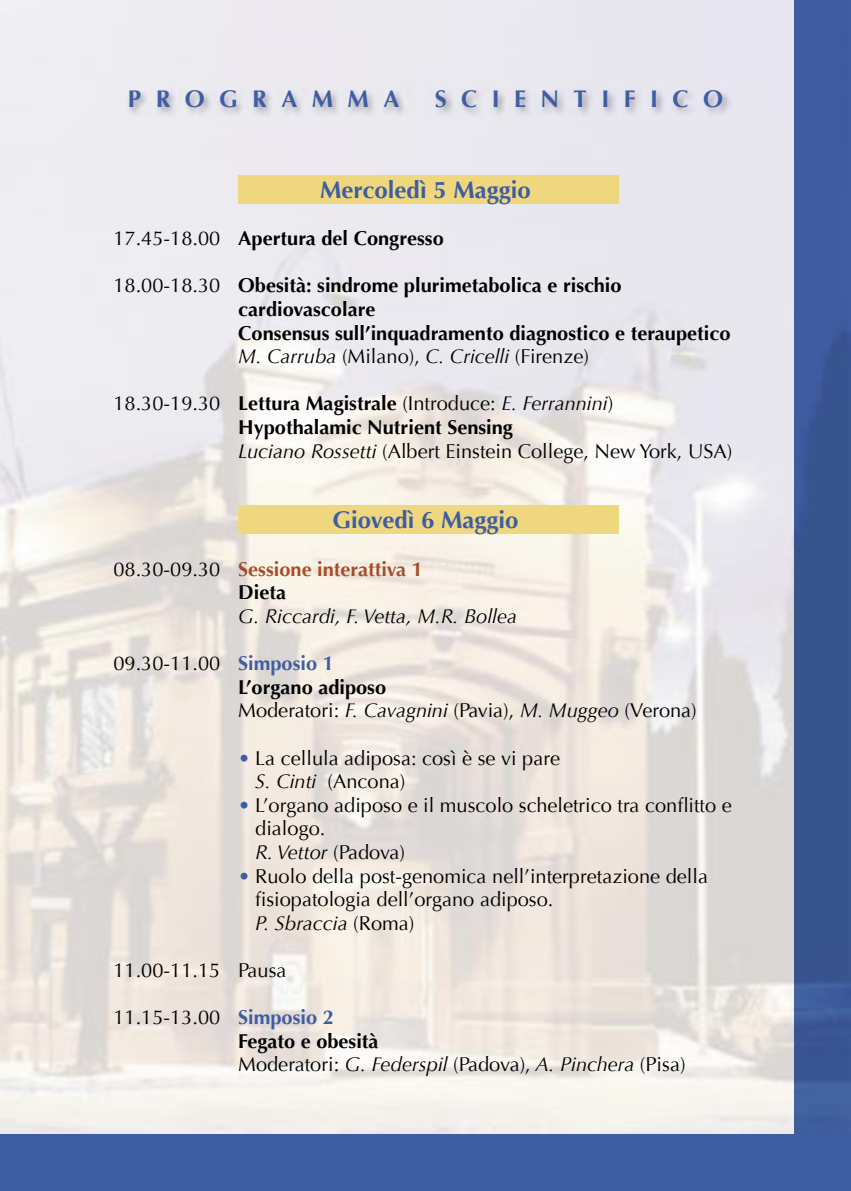
<style>
.page{position:relative;width:851px;height:1191px;background:#fff}
.page>*{position:absolute;margin:0;border:0;box-sizing:border-box;transform-origin:0 0}
.t1{font:700 24px "Optima";color:#3e5da2}
.t2{font:700 24px "Optima";letter-spacing:.6em;color:#3e5da2}
.t3{font:20px/23.6px "Optima";color:#000}
.t4{font:700 20px/23.6px "Optima";color:#000}
.t5{font:700 20px/23.6px "Optima";color:#a84c2a}
.t6{font:italic 20px "Optima";color:#000}
.s1{font-weight:400}
.s2{font-weight:400;font-style:italic}
.s3{font-weight:700}
.s4{font-style:italic}
.s5{font-weight:400;color:#000}
.s6{color:#000}
.s7{font-weight:700;color:#3e5da2}
.s8{color:#3e5da2}
</style>
<div class="page">
<img style="left:794px;top:0;width:56px;height:1134px">
<div style="left:0;top:1134px;width:850px;height:57px;background:#3e5da2"></div>
<div style="left:238px;top:175px;width:380px;height:28px;background:#eed77f"></div>
<div style="left:238px;top:506px;width:380px;height:28px;background:#eed77f"></div>
<p class="t2" style="left:128px;top:85px;width:273px">PROGRAMMA</p>
<p class="t2" style="left:435px;top:85px;width:289px">SCIENTIFICO</p>
<p class="t1" style="left:320px;top:176px;width:212px">Mercoledì 5 Maggio</p>
<p class="t4" style="left:113px;top:227px;width:332px"><span class="s1">17.45-18.00</span> Apertura del Congresso</p>
<p class="t4" style="left:238px;top:274px;width:493px;text-indent:-125px"><span class="s1">18.00-18.30</span> Obesità: sindrome plurimetabolica e rischio cardiovascolare<br>Consensus sull’inquadramento diagnostico e teraupetico <span class="s2">M. Carruba</span> <span class="s1">(Milano),</span> <span class="s2">C. Cricelli</span> <span class="s1">(Firenze)</span></p>
<p class="t3" style="left:238px;top:392px;width:495px;text-indent:-125px">18.30-19.30 <span class="s3">Lettura Magistrale</span> (Introduce: <span class="s4">E. Ferrannini</span>)<br><span class="s3">Hypothalamic Nutrient Sensing<br></span><span class="s4">Luciano Rossetti</span> (Albert Einstein College, New York, USA)</p>
<p class="t1" style="left:332px;top:506px;width:188px">Giovedì 6 Maggio</p>
<p class="t5" style="left:238px;top:557px;width:186px;text-indent:-125px"><span class="s5">08.30-09.30</span> Sessione interattiva 1<br><span class="s6">Dieta</span></p>
<p class="t6" style="left:238px;top:604px;width:280px">G. Riccardi, F. Vetta, M.R. Bollea</p>
<p class="t3" style="left:238px;top:652px;width:460px;text-indent:-125px">09.30-11.00 <span class="s7">Simposio 1<br></span><span class="s3">L’organo adiposo<br></span>Moderatori: <span class="s4">F. Cavagnini</span> (Pavia), <span class="s4">M. Muggeo</span> (Verona)</p>
<p class="t3" style="left:255px;top:746px;width:306px;text-indent:-17px"><span class="s8">•</span> La cellula adiposa: così è se vi pare<br><span class="s4">S. Cinti</span> (Ancona)</p>
<p class="t3" style="left:255px;top:793px;width:478px;text-indent:-17px"><span class="s8">•</span> L’organo adiposo e il muscolo scheletrico tra conflitto e dialogo.<br><span class="s4">R. Vettor</span> (Padova)</p>
<p class="t3" style="left:255px;top:864px;width:454px;text-indent:-17px"><span class="s8">•</span> Ruolo della post-genomica nell’interpretazione della fisiopatologia dell’organo adiposo.<br><span class="s4">P. Sbraccia</span> (Roma)</p>
<p class="t3" style="left:113px;top:958px;width:174px">11.00-11.15 Pausa</p>
<p class="t3" style="left:238px;top:1006px;width:448px;text-indent:-125px">11.15-13.00 <span class="s7">Simposio 2<br></span><span class="s3">Fegato e obesità<br></span>Moderatori: <span class="s4">G. Federspil</span> (Padova), <span class="s4">A. Pinchera</span> (Pisa)</p>
</div>
